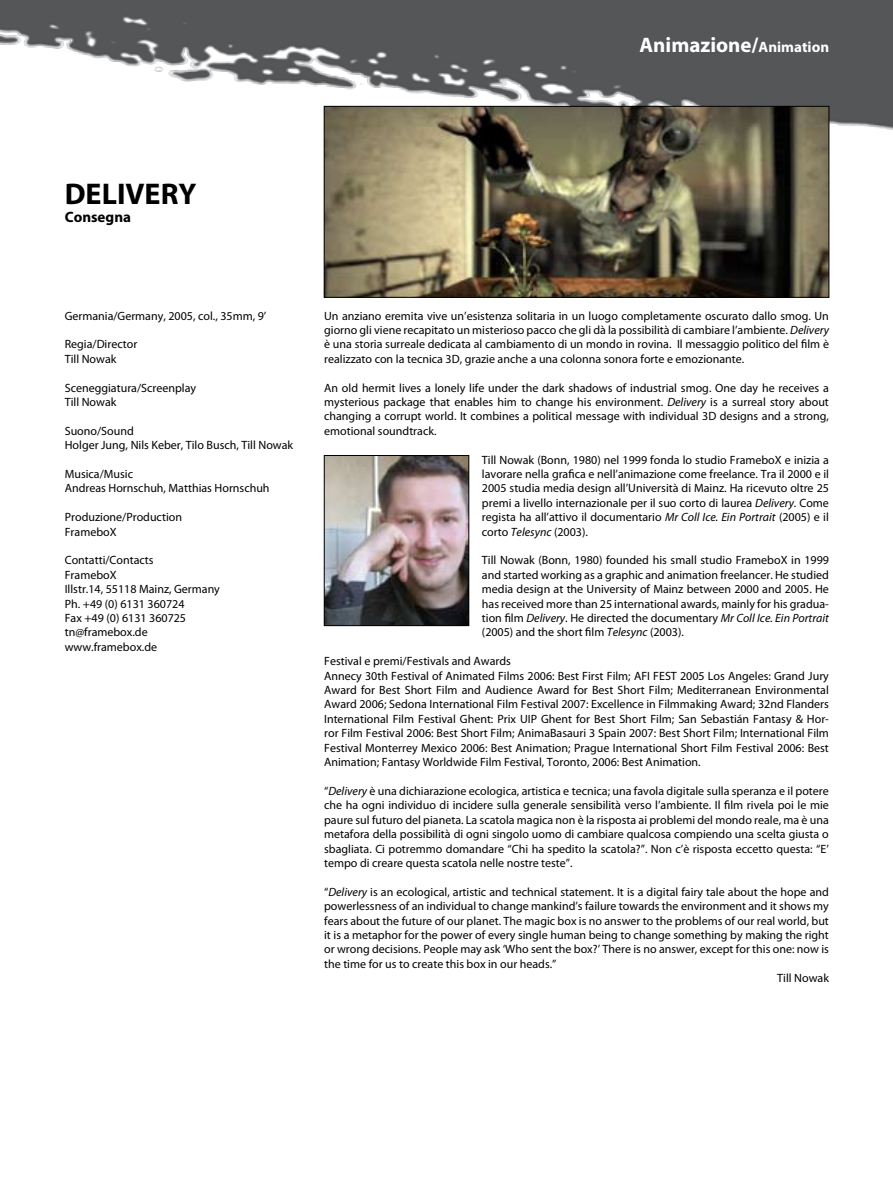
<style>
.page{position:relative;width:893px;height:1191px;background:#fff}
.page>*{position:absolute;margin:0;border:0;box-sizing:border-box;transform-origin:0 0}
.t1{font:700 30px "Myriad Pro";color:#000}
.t2{font:700 21px "Myriad";color:#fff}
.t3{font:700 15px "Myriad Pro";color:#000}
.t4{font:12px/14.4px "Myriad Pro";color:#000}
.s1{font-family:"Myriad Pro";font-size:15px}
.s2{font-style:italic}
</style>
<div class="page">
<img style="left:0;top:0;width:893px;height:140px">
<img style="left:326px;top:108px;width:501px;height:188px">
<div style="left:324px;top:106px;width:505px;height:192px;border:1px solid #000"></div>
<img style="left:326px;top:457px;width:141px;height:167px">
<div style="left:324px;top:455px;width:145px;height:171px;border:1px solid #000"></div>
<h2 class="t2" style="left:640px;top:34px;width:191px">Animazione/<span class="s1">Animation</span></h2>
<h1 class="t1" style="left:65px;top:177px;width:133px">DELIVERY</h1>
<p class="t3" style="left:65px;top:209px;width:68px">Consegna</p>
<p class="t4" style="left:65px;top:308px;width:203px">Germania/Germany, 2005, col., 35mm, 9’</p>
<p class="t4" style="left:65px;top:337px;width:74px">Regia/Director<br>Till Nowak</p>
<p class="t4" style="left:65px;top:380px;width:133px">Sceneggiatura/Screenplay<br>Till Nowak</p>
<p class="t4" style="left:65px;top:424px;width:230px">Suono/Sound<br>Holger Jung, Nils Keber, Tilo Busch, Till Nowak</p>
<p class="t4" style="left:65px;top:467px;width:206px">Musica/Music<br>Andreas Hornschuh, Matthias Hornschuh</p>
<p class="t4" style="left:65px;top:510px;width:119px">Produzione/Production<br>FrameboX</p>
<p class="t4" style="left:65px;top:553px;width:157px">Contatti/Contacts<br>FrameboX<br>Illstr.14, 55118 Mainz, Germany<br>Ph. +49 (0) 6131 360724<br>Fax +49 (0) 6131 360725 tn@framebox.de www.framebox.de</p>
<p class="t4" style="left:324px;top:308px;width:506px;text-align:justify">Un anziano eremita vive un’esistenza solitaria in un luogo completamente oscurato dallo smog. Un giorno gli viene recapitato un misterioso pacco che gli dà la possibilità di cambiare l’ambiente. <span class="s2">Delivery </span>è una storia surreale dedicata al cambiamento di un mondo in rovina. Il messaggio politico del film è realizzato con la tecnica 3D, grazie anche a una colonna sonora forte e emozionante.</p>
<p class="t4" style="left:324px;top:380px;width:506px;text-align:justify">An old hermit lives a lonely life under the dark shadows of industrial smog. One day he receives a mysterious package that enables him to change his environment. <span class="s2">Delivery</span> is a surreal story about changing a corrupt world. It combines a political message with individual 3D designs and a strong, emotional soundtrack.</p>
<p class="t4" style="left:482px;top:452px;width:349px;text-align:justify">Till Nowak (Bonn, 1980) nel 1999 fonda lo studio FrameboX e inizia a lavorare nella grafica e nell’animazione come freelance. Tra il 2000 e il 2005 studia media design all’Università di Mainz. Ha ricevuto oltre 25 premi a livello internazionale per il suo corto di laurea <span class="s2">Delivery</span>. Come regista ha all’attivo il documentario <span class="s2">Mr Coll Ice. Ein Portrait</span> (2005) e il corto <span class="s2">Telesync</span> (2003).</p>
<p class="t4" style="left:482px;top:553px;width:349px;text-align:justify">Till Nowak (Bonn, 1980) founded his small studio FrameboX in 1999 and started working as a graphic and animation freelancer. He studied media design at the University of Mainz between 2000 and 2005. He has received more than 25 international awards, mainly for his gradua&shy;tion film <span class="s2">Delivery</span>. He directed the documentary <span class="s2">Mr Coll Ice. Ein Portrait </span>(2005) and the short film <span class="s2">Telesync</span> (2003).</p>
<p class="t4" style="left:324px;top:654px;width:506px">Festival e premi/Festivals and Awards<br>Annecy 30th Festival of Animated Films 2006: Best First Film; AFI FEST 2005 Los Angeles: Grand Jury Award for Best Short Film and Audience Award for Best Short Film; Mediterranean Environmental Award 2006; Sedona International Film Festival 2007: Excellence in Filmmaking Award; 32nd Flanders International Film Festival Ghent: Prix UIP Ghent for Best Short Film; San Sebastián Fantasy &amp; Hor&shy;ror Film Festival 2006: Best Short Film; AnimaBasauri 3 Spain 2007: Best Short Film; International Film Festival Monterrey Mexico 2006: Best Animation; Prague International Short Film Festival 2006: Best Animation; Fantasy Worldwide Film Festival, Toronto, 2006: Best Animation.</p>
<p class="t4" style="left:324px;top:784px;width:506px;text-align:justify">“<span class="s2">Delivery</span> è una dichiarazione ecologica, artistica e tecnica; una favola digitale sulla speranza e il potere che ha ogni individuo di incidere sulla generale sensibilità verso l’ambiente. Il film rivela poi le mie paure sul futuro del pianeta. La scatola magica non è la risposta ai problemi del mondo reale, ma è una metafora della possibilità di ogni singolo uomo di cambiare qualcosa compiendo una scelta giusta o sbagliata. Ci potremmo domandare “Chi ha spedito la scatola?”. Non c’è risposta eccetto questa: “E’ tempo di creare questa scatola nelle nostre teste”.</p>
<p class="t4" style="left:324px;top:884px;width:506px">“<span class="s2">Delivery</span> is an ecological, artistic and technical statement. It is a digital fairy tale about the hope and</p>
<p class="t4" style="left:324px;top:899px;width:506px">powerlessness of an individual to change mankind’s failure towards the environment and it shows my</p>
<p class="t4" style="left:324px;top:913px;width:506px">fears about the future of our planet. The magic box is no answer to the problems of our real world, but</p>
<p class="t4" style="left:324px;top:928px;width:506px">it is a metaphor for the power of every single human being to change something by making the right</p>
<p class="t4" style="left:324px;top:942px;width:506px">or wrong decisions. People may ask ‘Who sent the box?’ There is no answer, except for this one: now is</p>
<p class="t4" style="left:324px;top:956px;width:234px">the time for us to create this box in our heads.”</p>
<p class="t4" style="left:777px;top:971px;width:53px">Till Nowak</p>
</div>
